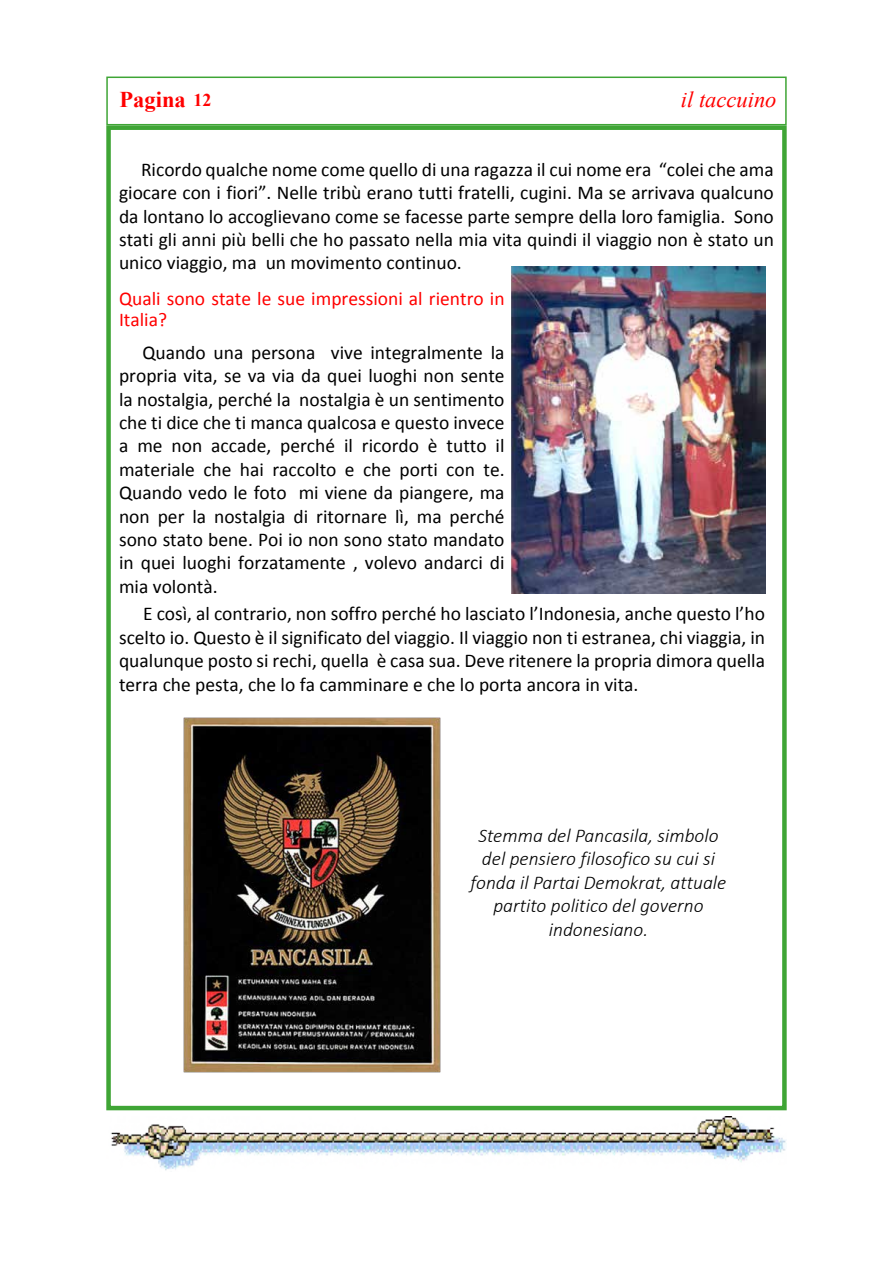
<style>
.page{position:relative;width:893px;height:1263px;background:#fff}
.page>*{position:absolute;margin:0;border:0;box-sizing:border-box;transform-origin:0 0}
.t1{font:italic 22.5px "Times New Roman";color:#f00}
.t2{font:700 22.5px "Times New Roman";color:#f00}
.t3{font:19.5px/23.4px "Calibri";color:#000;text-align:justify}
.t4{font:italic 300 19.5px/23.4px "Calibri";color:#000;text-align:center}
.t5{font:19.5px/21px "Calibri";color:#f00}
.s1{font-size:18px}
</style>
<div class="page">
<div style="left:106px;top:77px;width:681px;height:48px;border:2px solid #3fa535"></div>
<img style="left:111px;top:1116px;width:676px;height:55px">
<div style="left:106px;top:125px;width:681px;height:985px;border:4px solid #3fa535"></div>
<img style="left:512px;top:267px;width:253px;height:327px">
<img style="left:183px;top:717px;width:258px;height:355px">
<p class="t2" style="left:120px;top:84px;width:93px">Pagina <span class="s1">12</span></p>
<p class="t1" style="left:681px;top:84px;width:97px">il taccuino</p>
<p class="t3" style="left:119px;top:158px;width:656px;text-indent:22px">Ricordo qualche nome come quello di una ragazza il cui nome era “colei che ama giocare con i fiori”. Nelle tribù erano tutti fratelli, cugini. Ma se arrivava qualcuno da lontano lo accoglievano come se facesse parte sempre della loro famiglia. Sono stati gli anni più belli che ho passato nella mia vita quindi il viaggio non è stato un unico viaggio, ma un movimento continuo.</p>
<p class="t5" style="left:119px;top:288px;width:387px">Quali sono state le sue impressioni al rientro in<br>Italia?</p>
<p class="t3" style="left:119px;top:341px;width:387px;text-indent:23px">Quando una persona vive integralmente la propria vita, se va via da quei luoghi non sente la nostalgia, perché la nostalgia è un sentimento che ti dice che ti manca qualcosa e questo invece a me non accade, perché il ricordo è tutto il materiale che hai raccolto e che porti con te.<br>Quando vedo le foto mi viene da piangere, ma non per la nostalgia di ritornare lì, ma perché sono stato bene. Poi io non sono stato mandato in quei luoghi forzatamente , volevo andarci di mia volontà.</p>
<p class="t3" style="left:119px;top:602px;width:647px;text-indent:24px">E così, al contrario, non soffro perché ho lasciato l’Indonesia, anche questo l’ho scelto io. Questo è il significato del viaggio. Il viaggio non ti estranea, chi viaggia, in qualunque posto si rechi, quella è casa sua. Deve ritenere la propria dimora quella terra che pesta, che lo fa camminare e che lo porta ancora in vita.</p>
<p class="t4" style="left:471px;top:824px;width:257px">Stemma del Pancasila, simbolo del pensiero filosofico su cui si fonda il Partai Demokrat, attuale partito politico del governo indonesiano.</p>
</div>
